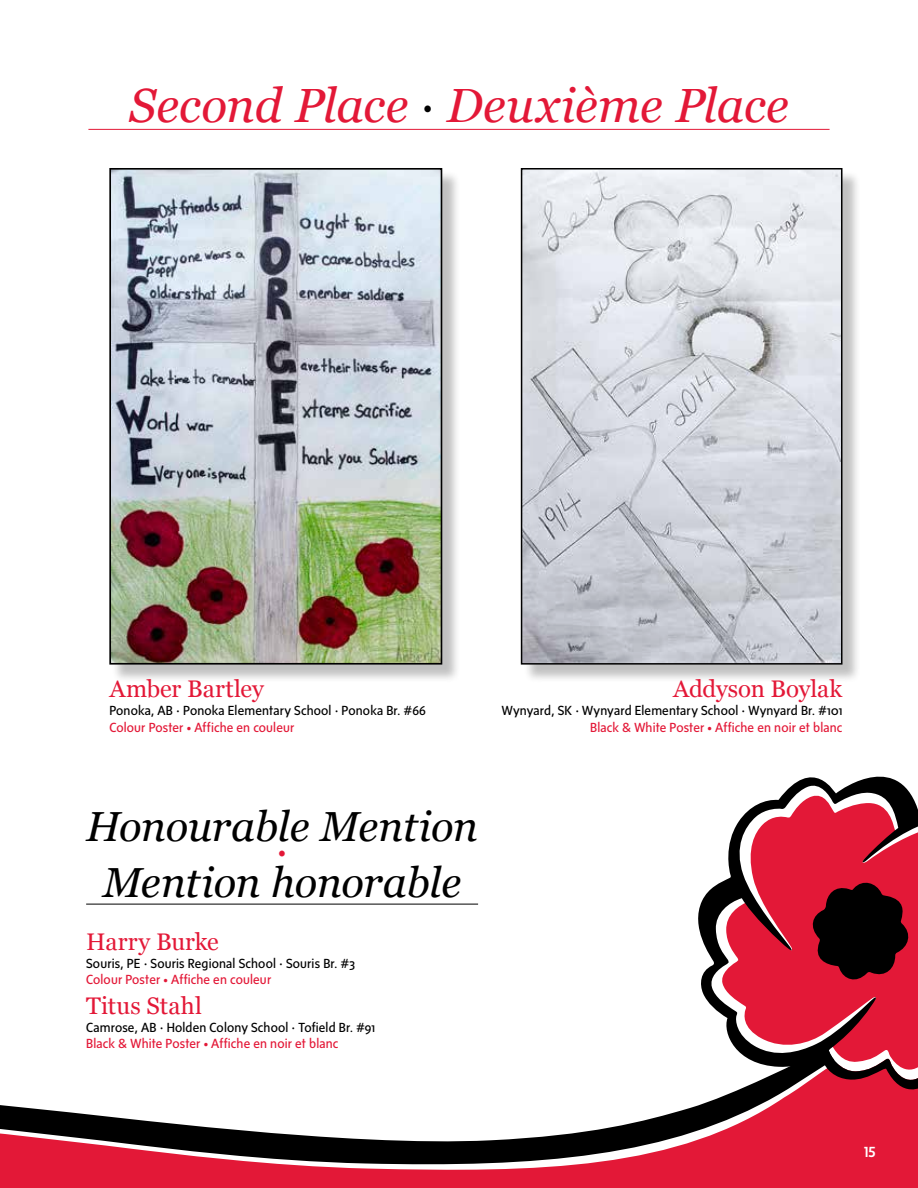
<style>
.page{position:relative;width:918px;height:1188px;background:#fff}
.page>*{position:absolute;margin:0;border:0;box-sizing:border-box;transform-origin:0 0}
.t1{font:italic 48px "Georgia";color:#e31837}
.t2{font:italic 42px "Georgia";letter-spacing:-.005em;color:#000}
.t3{font:42px "Georgia";color:#e31837}
.t4{font:24px "Georgia";color:#e31837}
.t5{font:500 15px "Sense";color:#fff}
.t6{font:13.5px/16.5px "Sense";letter-spacing:.01em;color:#000}
.s1{color:#000}
.s2{font-family:"Georgia"}
.s3{color:#e31837}
</style>
<div class="page">
<div style="left:0;top:1099px;width:918px;height:89px;background:#e31837"></div>
<div style="left:0;top:1168px;width:851px;height:5px;background:#e31837"></div>
<svg style="left:0;top:1099px;width:854px;height:69px"></svg>
<svg style="left:698px;top:776px;width:220px;height:323px;fill:#e31837"></svg>
<svg style="left:808px;top:878px;width:105px;height:106px;background:#5b0916"></svg>
<hr style="left:88px;top:129px;width:742px;height:1px;background:#e31837">
<div style="left:112px;top:170px;width:349px;height:513px;background:#000;opacity:.25"></div>
<img style="left:112px;top:171px;width:327px;height:491px">
<div style="left:109px;top:168px;width:333px;height:497px;border:2px solid #000"></div>
<div style="left:523px;top:170px;width:338px;height:513px;background:#000;opacity:.25"></div>
<img style="left:524px;top:171px;width:316px;height:491px">
<div style="left:521px;top:168px;width:322px;height:497px;border:2px solid #000"></div>
<svg style="left:86px;top:903px;width:393px;height:2px"></svg>
<hr style="left:86px;top:904px;width:392px;height:1px;background:#000">
<h1 class="t1" style="left:129px;top:78px;width:661px">Second Place <span class="s1">·</span> Deuxième Place</h1>
<h3 class="t4" style="left:109px;top:675px;width:156px">Amber Bartley</h3>
<p class="t6" style="left:109px;top:702px;width:318px">Ponoka, AB <span class="s2">·</span> Ponoka Elementary School <span class="s2">·</span> Ponoka Br. #66<br><span class="s3">Colour Poster • Affiche en couleur</span></p>
<h3 class="t4" style="left:673px;top:675px;width:171px">Addyson Boylak</h3>
<p class="t6" style="left:502px;top:702px;width:342px;text-align:right">Wynyard, SK <span class="s2">·</span> Wynyard Elementary School <span class="s2">·</span> Wynyard Br. #101<br><span class="s3">Black &amp; White Poster • Affiche en noir et blanc</span></p>
<h2 class="t2" style="left:86px;top:803px;width:393px">Honourable Mention</h2>
<h2 class="t3" style="left:276px;top:825px;width:13px">·</h2>
<h2 class="t2" style="left:103px;top:858px;width:360px">Mention honorable</h2>
<h3 class="t4" style="left:86px;top:927px;width:134px">Harry Burke</h3>
<p class="t6" style="left:86px;top:955px;width:271px">Souris, PE <span class="s2">·</span> Souris Regional School <span class="s2">·</span> Souris Br. #3<br><span class="s3">Colour Poster • Affiche en couleur</span></p>
<h3 class="t4" style="left:86px;top:991px;width:117px">Titus Stahl</h3>
<p class="t6" style="left:86px;top:1019px;width:291px">Camrose, AB <span class="s2">·</span> Holden Colony School <span class="s2">·</span> Tofield Br. #91<br><span class="s3">Black &amp; White Poster • Affiche en noir et blanc</span></p>
<p class="t5" style="left:864px;top:1143px;width:13px">15</p>
</div>
